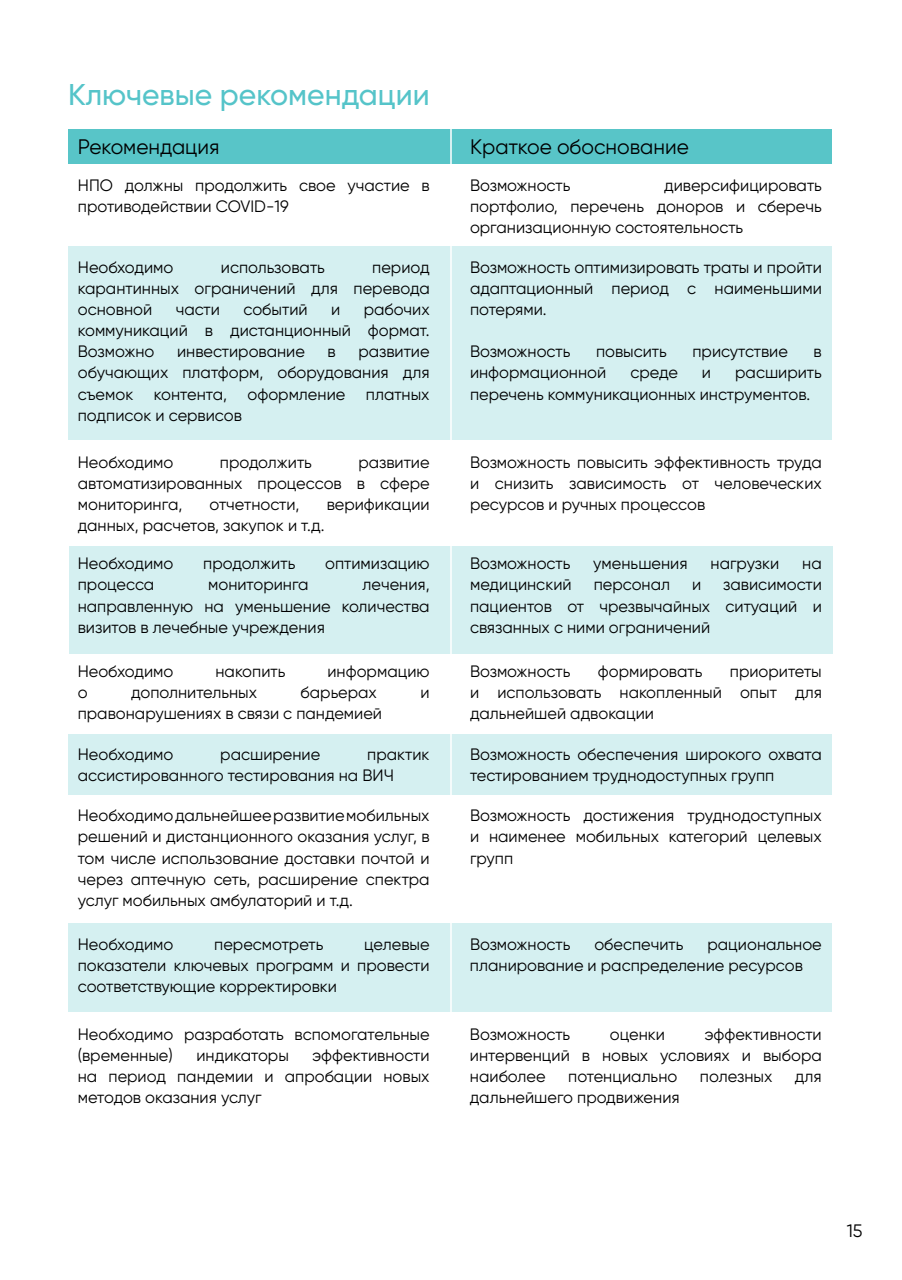
<style>
.page{position:relative;width:902px;height:1280px;background:#fff}
.page>*{position:absolute;margin:0;border:0;box-sizing:border-box;transform-origin:0 0}
.t1{font:500 30px "Gilroy";color:#55c4c9}
.t2{font:21px "Gilroy";color:#000001}
.t3{font:18px "Gilroy";color:#000001}
.t4{font:16.5px/21.1px "Gilroy";color:#000001;text-align:justify}
</style>
<div class="page">
<div style="left:68px;top:129px;width:763px;height:35px;background:#58c5c8"></div>
<div style="left:68px;top:247px;width:763px;height:193px;background:#d5f0f1"></div>
<div style="left:69px;top:546px;width:763px;height:108px;background:#d5f0f1"></div>
<div style="left:68px;top:735px;width:763px;height:60px;background:#d5f0f1"></div>
<div style="left:68px;top:923px;width:763px;height:88px;background:#d5f0f1"></div>
<hr style="left:450px;top:113px;width:1px;height:1086px;background:#fff">
<h1 class="t1" style="left:68px;top:76px;width:363px">Ключевые рекомендации</h1>
<p class="t2" style="left:78px;top:134px;width:143px">Рекомендация</p>
<p class="t4" style="left:78px;top:174px;width:353px">НПО должны продолжить свое участие в противодействии COVID-19</p>
<p class="t4" style="left:78px;top:256px;width:97px">Необходимо</p>
<p class="t4" style="left:221px;top:256px;width:105px">использовать</p>
<p class="t4" style="left:78px;top:256px;width:353px;text-indent:294px">период карантинных ограничений для перевода основной</p>
<p class="t4" style="left:78px;top:298px;width:353px;text-indent:286px">рабочих коммуникаций в дистанционный формат.<br>Возможно</p>
<p class="t4" style="left:176px;top:298px;width:46px">части</p>
<p class="t4" style="left:243px;top:298px;width:66px">событий</p>
<p class="t4" style="left:331px;top:298px;width:11px">и</p>
<p class="t4" style="left:78px;top:341px;width:353px;text-indent:280px">развитие обучающих платформ, оборудования для съемок контента, оформление платных подписок и сервисов</p>
<p class="t4" style="left:78px;top:451px;width:97px">Необходимо</p>
<p class="t4" style="left:220px;top:451px;width:93px">продолжить</p>
<p class="t4" style="left:177px;top:341px;width:129px">инвестирование</p>
<p class="t4" style="left:327px;top:341px;width:10px">в</p>
<p class="t4" style="left:78px;top:451px;width:353px;text-indent:280px">развитие автоматизированных процессов в сфере мониторинга,</p>
<p class="t4" style="left:209px;top:493px;width:91px">отчетности,</p>
<p class="t4" style="left:326px;top:493px;width:104px">верификации</p>
<p class="t4" style="left:78px;top:515px;width:248px">данных, расчетов, закупок и т.д.</p>
<p class="t4" style="left:78px;top:553px;width:97px">Необходимо</p>
<p class="t4" style="left:203px;top:553px;width:93px">продолжить</p>
<p class="t4" style="left:325px;top:553px;width:106px">оптимизацию</p>
<p class="t4" style="left:78px;top:574px;width:78px">процесса</p>
<p class="t4" style="left:208px;top:574px;width:102px">мониторинга</p>
<p class="t4" style="left:78px;top:574px;width:353px;text-indent:285px">лечения, направленную на уменьшение количества визитов в лечебные учреждения</p>
<p class="t4" style="left:78px;top:660px;width:97px">Необходимо</p>
<p class="t4" style="left:215px;top:660px;width:71px">накопить</p>
<p class="t4" style="left:327px;top:660px;width:104px">информацию</p>
<p class="t4" style="left:78px;top:681px;width:11px">о</p>
<p class="t4" style="left:131px;top:681px;width:127px">дополнительных</p>
<p class="t4" style="left:300px;top:681px;width:78px">барьерах</p>
<p class="t4" style="left:420px;top:681px;width:11px">и</p>
<p class="t4" style="left:78px;top:702px;width:306px">правонарушениях в связи с пандемией</p>
<p class="t4" style="left:78px;top:743px;width:97px">Необходимо</p>
<p class="t4" style="left:220px;top:743px;width:101px">расширение</p>
<p class="t4" style="left:78px;top:743px;width:353px;text-indent:289px">практик ассистированного тестирования на ВИЧ</p>
<p class="t4" style="left:78px;top:805px;width:353px">Необходимодальнейшееразвитиемобильных решений и дистанционного оказания услуг, в том числе использование доставки почтой и через аптечную сеть, расширение спектра услуг мобильных амбулаторий и т.д.</p>
<p class="t4" style="left:78px;top:934px;width:97px">Необходимо</p>
<p class="t4" style="left:214px;top:934px;width:111px">пересмотреть</p>
<p class="t4" style="left:78px;top:934px;width:353px;text-indent:286px">целевые показатели ключевых программ и провести соответствующие корректировки</p>
<p class="t4" style="left:78px;top:1023px;width:353px">Необходимо разработать вспомогательные (временные)</p>
<p class="t4" style="left:78px;top:1044px;width:353px;text-indent:235px">эффективности на период пандемии и апробации новых методов оказания услуг</p>
<p class="t4" style="left:196px;top:1044px;width:94px">индикаторы</p>
<p class="t2" style="left:470px;top:134px;width:220px">Краткое обоснование</p>
<p class="t4" style="left:470px;top:174px;width:353px;text-indent:194px">диверсифицировать портфолио, перечень доноров и сберечь организационную состоятельность</p>
<p class="t4" style="left:470px;top:256px;width:353px">Возможность оптимизировать траты и пройти адаптационный период с наименьшими потерями.</p>
<p class="t4" style="left:470px;top:341px;width:102px">Возможность</p>
<p class="t4" style="left:596px;top:341px;width:72px">повысить</p>
<p class="t4" style="left:692px;top:341px;width:97px">присутствие</p>
<p class="t4" style="left:813px;top:341px;width:10px">в</p>
<p class="t4" style="left:470px;top:362px;width:138px">информационной</p>
<p class="t4" style="left:630px;top:362px;width:49px">среде</p>
<p class="t4" style="left:702px;top:362px;width:11px">и</p>
<p class="t4" style="left:470px;top:174px;width:102px">Возможность</p>
<p class="t4" style="left:470px;top:362px;width:353px;text-indent:265px">расширить перечень коммуникационных инструментов.</p>
<p class="t4" style="left:470px;top:451px;width:353px">Возможность повысить эффективность труда и снизить зависимость от человеческих ресурсов и ручных процессов</p>
<p class="t4" style="left:470px;top:553px;width:102px">Возможность</p>
<p class="t4" style="left:593px;top:553px;width:96px">уменьшения</p>
<p class="t4" style="left:710px;top:553px;width:70px">нагрузки</p>
<p class="t4" style="left:802px;top:553px;width:21px">на</p>
<p class="t4" style="left:470px;top:574px;width:103px">медицинский</p>
<p class="t4" style="left:593px;top:574px;width:78px">персонал</p>
<p class="t4" style="left:692px;top:574px;width:11px">и</p>
<p class="t4" style="left:470px;top:574px;width:353px;text-indent:253px">зависимости пациентов от чрезвычайных ситуаций и связанных с ними ограничений</p>
<p class="t4" style="left:470px;top:660px;width:102px">Возможность</p>
<p class="t4" style="left:598px;top:660px;width:106px">формировать</p>
<p class="t4" style="left:470px;top:660px;width:353px;text-indent:260px">приоритеты и использовать накопленный опыт для дальнейшей адвокации</p>
<p class="t4" style="left:470px;top:743px;width:353px">Возможность обеспечения широкого охвата тестированием труднодоступных групп</p>
<p class="t4" style="left:470px;top:805px;width:353px">Возможность достижения труднодоступных и наименее мобильных категорий целевых групп</p>
<p class="t4" style="left:470px;top:934px;width:102px">Возможность</p>
<p class="t4" style="left:594px;top:934px;width:91px">обеспечить</p>
<p class="t4" style="left:470px;top:934px;width:353px;text-indent:237px">рациональное планирование и распределение ресурсов</p>
<p class="t4" style="left:470px;top:1023px;width:353px;text-indent:235px">эффективности интервенций в новых условиях и выбора наиболее</p>
<p class="t4" style="left:470px;top:1023px;width:102px">Возможность</p>
<p class="t4" style="left:610px;top:1023px;width:57px">оценки</p>
<p class="t4" style="left:568px;top:1066px;width:111px">потенциально</p>
<p class="t4" style="left:700px;top:1066px;width:74px">полезных</p>
<p class="t4" style="left:794px;top:1066px;width:28px">для</p>
<p class="t4" style="left:470px;top:1087px;width:211px">дальнейшего продвижения</p>
<p class="t3" style="left:846px;top:1220px;width:17px">15</p>
</div>
